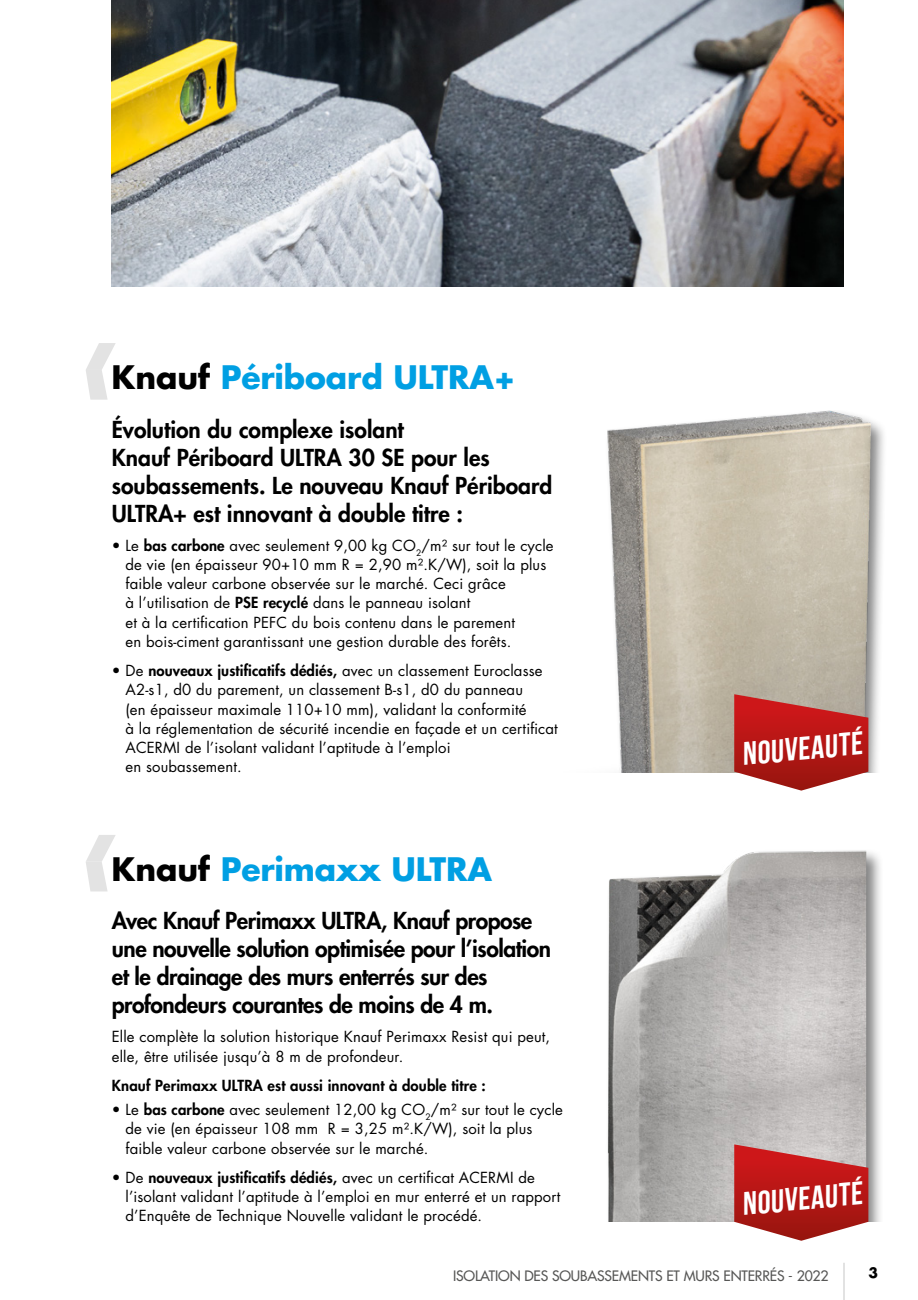
<style>
.page{position:relative;width:918px;height:1300px;background:#fff}
.page>*{position:absolute;margin:0;border:0;box-sizing:border-box;transform-origin:0 0}
.t1{font:32.38px "Bebas Neue";color:#fff}
.t2{font:700 31.5px "Futura Std";letter-spacing:-.005em;color:#009fe3}
.t3{font:800 22.75px/28px "Futura Std";letter-spacing:-.02em;color:#000}
.t4{font:800 22.75px/28px "Futura Std";color:#000}
.t5{font:14.88px/19.2px "Futura Std";letter-spacing:.01em;color:#000}
.t6{font:800 14.88px "Futura Std";letter-spacing:.01em;color:#000}
.t7{font:500 14px "Futura Std";letter-spacing:-.01em;color:#575756}
.t8{font:700 14px "Futura Std";color:#000}
.s1{color:#000}
.s2{font-weight:800}
</style>
<div class="page">
<hr style="left:843px;top:1262px;width:1px;height:38px;background:#c6c6c6">
<svg style="left:86px;top:343px;width:30px;height:57px"></svg>
<img style="left:607px;top:410px;width:277px;height:362px">
<svg style="left:86px;top:835px;width:30px;height:56px"></svg>
<img style="left:607px;top:850px;width:273px;height:371px">
<img style="left:112px;top:0;width:731px;height:287px">
<svg style="left:734px;top:694px;width:134px;height:96px;background:#bb3e3b"></svg>
<svg style="left:734px;top:1144px;width:134px;height:96px;background:#be4140"></svg>
<h2 class="t2" style="left:112px;top:356px;width:405px"><span class="s1">Knauf</span> Périboard ULTRA+</h2>
<h3 class="t4" style="left:112px;top:415px;width:442px">Évolution du complexe isolant<br>Knauf Périboard ULTRA 30 SE pour les soubassements. Le nouveau Knauf Périboard ULTRA+ est innovant à double titre :</h3>
<p class="t5" style="left:125px;top:536px;width:430px;text-indent:-14px">• Le <span class="s2">bas carbone</span> avec seulement 9,00 kg CO<sub>2</sub>/m² sur tout le cycle de vie (en épaisseur 90+10 mm R = 2,90 m².K/W), soit la plus faible valeur carbone observée sur le marché. Ceci grâce<br>à l’utilisation de <span class="s2">PSE recyclé</span> dans le panneau isolant<br>et à la certification PEFC du bois contenu dans le parement<br>en bois-ciment garantissant une gestion durable des forêts.</p>
<p class="t5" style="left:125px;top:661px;width:434px;text-indent:-14px">• De <span class="s2">nouveaux justificatifs dédiés,</span> avec un classement Euroclasse A2-s1, d0 du parement, un classement B-s1, d0 du panneau<br>(en épaisseur maximale 110+10 mm), validant la conformité<br>à la réglementation de sécurité incendie en façade et un certificat ACERMI de l’isolant validant l’aptitude à l’emploi<br>en soubassement.</p>
<h2 class="t2" style="left:112px;top:848px;width:382px"><span class="s1">Knauf</span> Perimaxx ULTRA</h2>
<h3 class="t3" style="left:112px;top:907px;width:441px">Avec Knauf Perimaxx ULTRA, Knauf propose une nouvelle solution optimisée pour l’isolation et le drainage des murs enterrés sur des profondeurs courantes de moins de 4 m.</h3>
<p class="t5" style="left:112px;top:1027px;width:440px">Elle complète la solution historique Knauf Perimaxx Resist qui peut, elle, être utilisée jusqu’à 8 m de profondeur.</p>
<p class="t6" style="left:112px;top:1076px;width:375px">Knauf Perimaxx ULTRA est aussi innovant à double titre :</p>
<p class="t5" style="left:125px;top:1100px;width:439px;text-indent:-14px">• Le <span class="s2">bas carbone</span> avec seulement 12,00 kg CO<sub>2</sub>/m² sur tout le cycle de vie (en épaisseur 108 mm R = 3,25 m².K/W), soit la plus faible valeur carbone observée sur le marché.</p>
<p class="t5" style="left:125px;top:1168px;width:436px;text-indent:-14px">• De <span class="s2">nouveaux justificatifs dédiés,</span> avec un certificat ACERMI de l’isolant validant l’aptitude à l’emploi en mur enterré et un rapport d’Enquête de Technique Nouvelle validant le procédé.</p>
<h1 class="t1" style="left:740px;top:736px;width:122px;rotate:-5deg">NOUVEAUTÉ</h1>
<h1 class="t1" style="left:740px;top:1186px;width:122px;rotate:-5deg">NOUVEAUTÉ</h1>
<p class="t7" style="left:453px;top:1267px;width:377px">ISOLATION DES SOUBASSEMENTS ET MURS ENTERRÉS - 2022</p>
<p class="t8" style="left:868px;top:1263px;width:11px">3</p>
</div>
